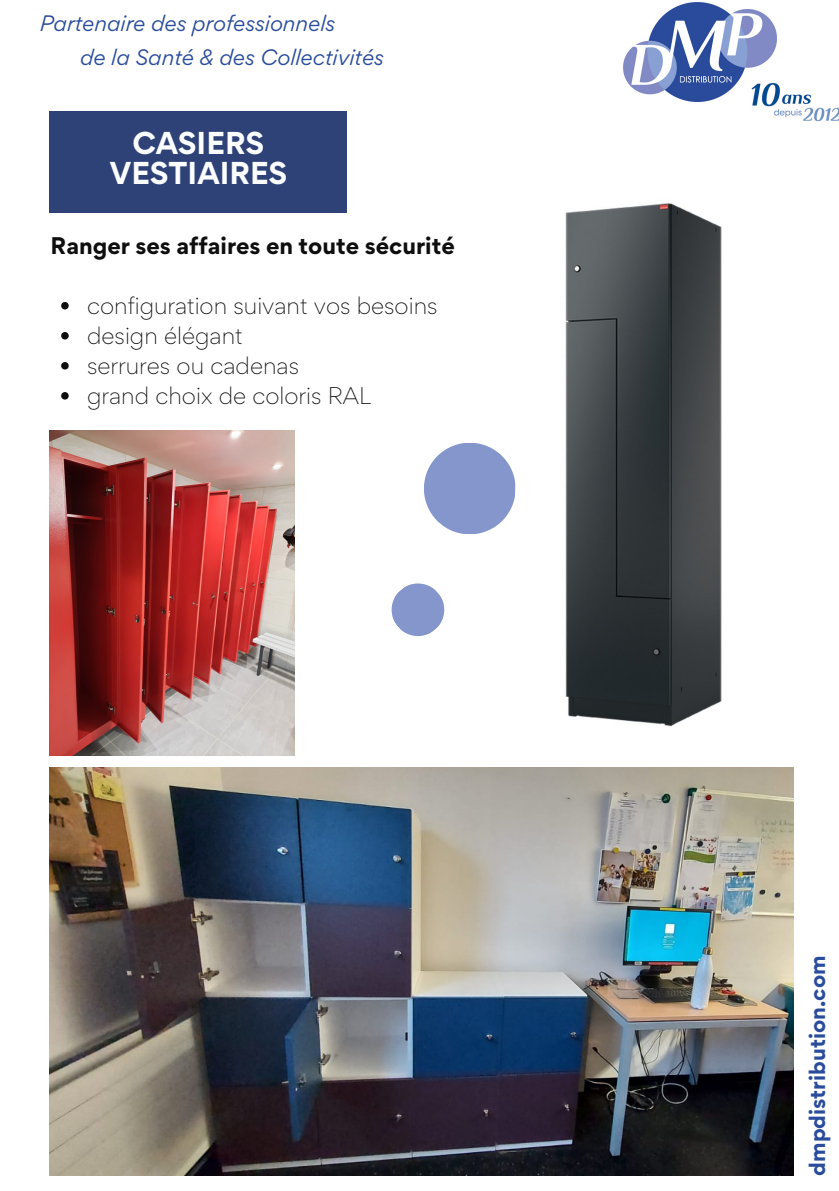
<style>
.page{position:relative;width:839px;height:1191px;background:#fff}
.page>*{position:absolute;margin:0;border:0;box-sizing:border-box;transform-origin:0 0}
.t1{font:700 28.2px/30px "Gordita";color:#fbfdff;text-align:center}
.t2{font:300 21.4px/30px "Gordita";color:#0e0e0f}
.t3{font:700 21.4px "Gordita";color:#0e0e0f}
.t4{font:italic 20px/34px "Gordita";color:#294c9c}
.t5{font:700 20px "Gordita";color:#294c9c}
</style>
<div class="page">
<img style="left:623px;top:3px;width:153px;height:99px">
<img style="left:750px;top:78px;width:88px;height:44px">
<div style="left:49px;top:111px;width:298px;height:102px;background:#2e4277"></div>
<svg style="left:391px;top:583px;width:54px;height:54px"></svg>
<svg style="left:424px;top:443px;width:92px;height:91px"></svg>
<img style="left:565px;top:203px;width:157px;height:524px">
<img style="left:49px;top:430px;width:245px;height:326px">
<img style="left:49px;top:768px;width:744px;height:408px">
<svg style="left:61px;top:302px;width:8px;height:7px"></svg>
<svg style="left:61px;top:332px;width:8px;height:8px"></svg>
<svg style="left:61px;top:362px;width:8px;height:8px"></svg>
<svg style="left:61px;top:392px;width:8px;height:8px"></svg>
<p class="t4" style="left:80px;top:6px;width:305px;text-indent:-40px">Partenaire des professionnels<br>de la Santé &amp; des Collectivités</p>
<h1 class="t1" style="left:109px;top:128px;width:179px">CASIERS<br>VESTIAIRES</h1>
<p class="t3" style="left:51px;top:231px;width:406px">Ranger ses affaires en toute sécurité</p>
<p class="t2" style="left:87px;top:290px;width:352px">configuration suivant vos besoins design élégant<br>serrures ou cadenas<br>grand choix de coloris RAL</p>
<p class="t5" style="left:803px;top:1176px;width:221px;rotate:-90deg">dmpdistribution.com</p>
</div>
